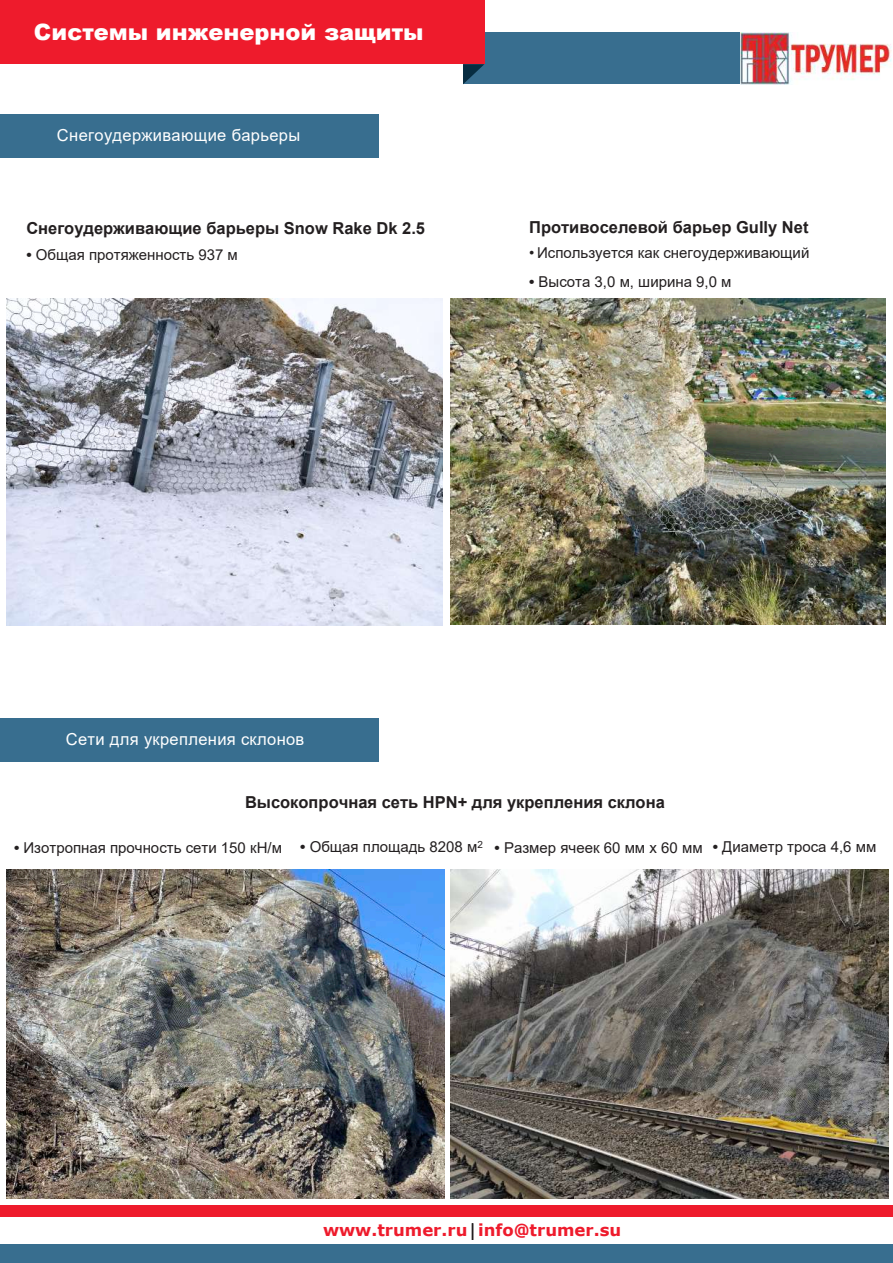
<style>
.page{position:relative;width:893px;height:1263px;background:#fff}
.page>*{position:absolute;margin:0;border:0;box-sizing:border-box;transform-origin:0 0}
.t1{font:900 22.5px "Arial";color:#fff}
.t2{font:700 16.5px "Arial";color:#231f20}
.t3{font:16.5px "Arial";letter-spacing:.02em;color:#fff}
.t4{font:700 16.5px "Verdana";color:#ee1b2c}
.t5{font:15px "Arial";color:#231f20}
.t6{font:15px "Arial";color:#231f20}
.s1{font-style:inherit}
.s2{font-weight:700}
.s3{font-family:"Vinci Sans";font-weight:300;color:#231f20}
</style>
<div class="page">
<img style="left:7px;top:299px;width:435px;height:326px">
<img style="left:451px;top:299px;width:435px;height:326px">
<div style="left:463px;top:33px;width:277px;height:51px;background:#386e8f"></div>
<div style="left:0;top:0;width:484px;height:64px;background:#ee1b2c"></div>
<svg style="left:463px;top:64px;width:21px;height:20px"></svg>
<img style="left:7px;top:870px;width:438px;height:328px">
<img style="left:450px;top:869px;width:439px;height:329px">
<div style="left:0;top:115px;width:379px;height:43px;background:#386e8f"></div>
<div style="left:0;top:718px;width:379px;height:44px;background:#386e8f"></div>
<div style="left:0;top:1244px;width:893px;height:19px;background:#386e8f"></div>
<div style="left:0;top:1205px;width:893px;height:12px;background:#ee1b2c"></div>
<img style="left:741px;top:33px;width:151px;height:51px">
<h1 class="t1" style="left:34px;top:15px;width:391px">Системы инженерной защиты</h1>
<p class="t3" style="left:57px;top:124px;width:245px">Снегоудерживающие <span class="s1">барьеры</span></p>
<p class="t2" style="left:26px;top:216px;width:400px">Снегоудерживающие барьеры Snow Rake Dk 2.5</p>
<p class="t6" style="left:26px;top:244px;width:213px"><span class="s2">•</span> Общая протяженность <span class="s1">937</span> м</p>
<p class="t2" style="left:529px;top:215px;width:281px">Противоселевой барьер Gully Net</p>
<p class="t5" style="left:529px;top:242px;width:282px">• <span class="s1">И</span>спользуется как снегоудерживающий</p>
<p class="t6" style="left:529px;top:271px;width:204px"><span class="s2">•</span> <span class="s1">Высота 3,0 м</span>, ширина 9,0 м</p>
<p class="t3" style="left:66px;top:728px;width:240px">Сети для укрепления склонов</p>
<p class="t2" style="left:245px;top:790px;width:421px">Высокопрочная сеть HPN+ для укрепления склона</p>
<p class="t5" style="left:300px;top:837px;width:184px"><span class="s2">•</span> <span class="s1">Общая</span> площадь 8208 <span class="s1">м</span><sup>2</sup></p>
<p class="t5" style="left:14px;top:837px;width:269px"><span class="s2">•</span> Изотропная прочность сети 150 кН/м</p>
<p class="t5" style="left:495px;top:837px;width:383px"><span class="s2">•</span> Размер ячеек 60 мм х 60 мм <span class="s2">•</span> Диаметр троса 4,6 мм</p>
<p class="t4" style="left:323px;top:1218px;width:300px">www.trumer.<span class="s1">ru</span> <span class="s3">|</span> info@trumer.su</p>
</div>
